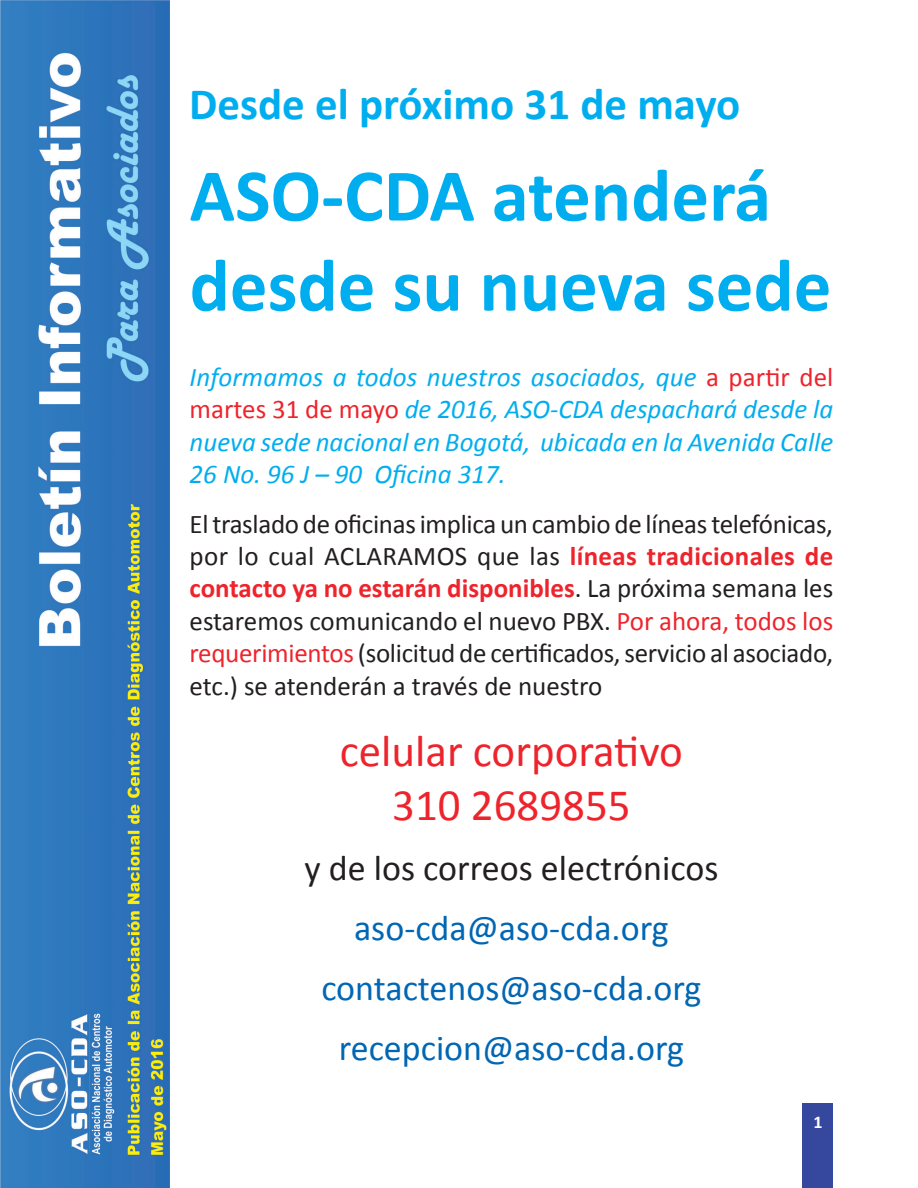
<style>
.page{position:relative;width:918px;height:1188px;background:#fff}
.page>*{position:absolute;margin:0;border:0;box-sizing:border-box;transform-origin:0 0}
.t1{font:700 75px/90px "Calibri";color:#00aeef}
.t2{font:45px/54px "Calibri";color:#ee242c;text-align:center}
.t3{font:700 45px "Calibri";color:#00aeef}
.t4{font:36px/60.2px "Calibri";color:#0166b3;text-align:center}
.t5{font:36px "Calibri";color:#231f20}
.t6{font:27px/32.4px "Calibri";letter-spacing:-.01em;color:#231f20;text-align:justify}
.t7{font:italic 27px/32.4px "Calibri";color:#00aeef;text-align:justify}
.t8{font:700 18px "Calibri";color:#fff}
.s1{font-style:normal;color:#ee242c}
.s2{font-weight:700;color:#ee242c}
.s3{color:#ee242c}
</style>
<div class="page">
<div style="left:803px;top:1103px;width:30px;height:85px;background:#35489e"></div>
<img style="left:0;top:0;width:170px;height:1188px">
<h2 class="t3" style="left:189px;top:75px;width:553px">Desde el próximo 31 de mayo</h2>
<h1 class="t1" style="left:190px;top:151px;width:643px">ASO-CDA atenderá desde su nueva sede</h1>
<p class="t7" style="left:190px;top:360px;width:645px">Informamos a todos nuestros asociados, que <span class="s1">a partir del martes 31 de mayo</span> de 2016, ASO-CDA despachará desde la nueva sede nacional en Bogotá, ubicada en la Avenida Calle 26 No. 96 J – 90 Oficina 317.</p>
<p class="t6" style="left:190px;top:507px;width:645px">El traslado de oficinas implica un cambio de líneas telefónicas, por lo cual ACLARAMOS que las <span class="s2">líneas tradicionales de contacto ya no estarán disponibles</span>. La próxima semana les estaremos comunicando el nuevo PBX. <span class="s3">Por ahora, todos los requerimientos</span> (solicitud de certificados, servicio al asociado, etc.) se atenderán a través de nuestro</p>
<h2 class="t2" style="left:340px;top:724px;width:345px">celular corporativo<br>310 2689855</h2>
<h3 class="t5" style="left:304px;top:845px;width:415px">y de los correos electrónicos</h3>
<h3 class="t4" style="left:321px;top:898px;width:382px">aso-cda@aso-cda.org contactenos@aso-cda.org recepcion@aso-cda.org</h3>
<p class="t8" style="left:814px;top:1111px;width:11px">1</p>
</div>
